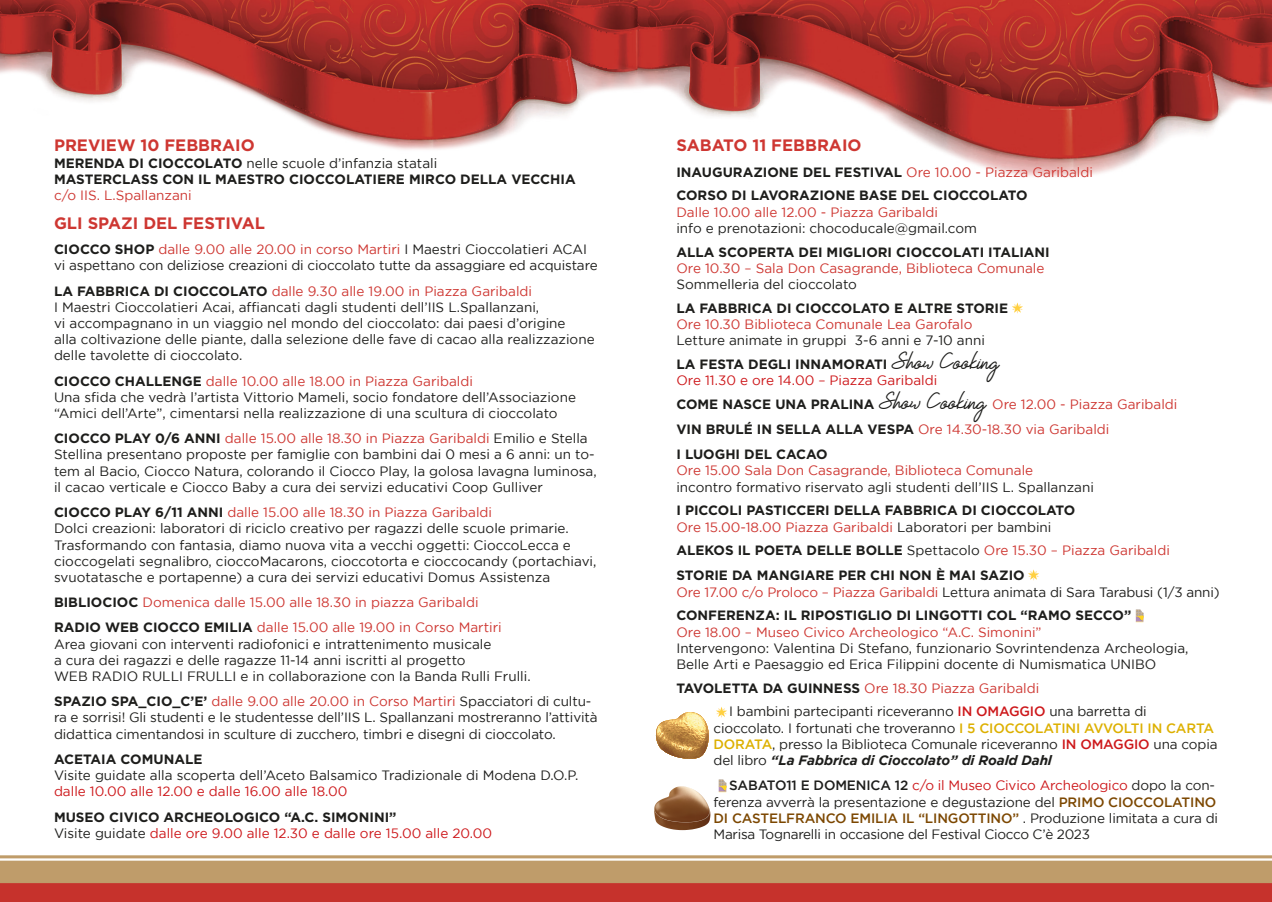
<style>
.page{position:relative;width:1272px;height:902px;background:#fff}
.page>*{position:absolute;margin:0;border:0;box-sizing:border-box;transform-origin:0 0}
.t1{font:700 16.5px "Gotham";color:#ce3732}
.t2{font:13.5px/16.2px "Gotham";color:#1d1d1b}
.t3{font:13.5px "Gotham";color:#ce3732}
.t4{font:700 13.5px "Gotham";color:#1d1d1b}
.t5{font:13.5px "Gotham";color:#cd171a}
.s1{font-weight:700}
.s2{color:#ce3732}
.s3{font-weight:700;color:#1d1d1b}
.s4{color:#cd171a}
.s5{color:#1d1d1b}
.s6{font-weight:400;color:#ce3732}
.s7{font-family:"Almairah 03";font-weight:400;font-size:24px}
.s8{font-family:"Almairah 03";font-size:24px;color:#1d1d1b}
.s9{font-weight:500;color:#cd171a}
.s10{font-weight:500;color:#ddb000}
.s11{font-weight:700;font-style:italic}
.s12{font-weight:500}
.s13{font-weight:500;color:#7c4700}
</style>
<div class="page">
<img style="left:0;top:0;width:1271px;height:901px">
<svg style="left:655px;top:712px;width:54px;height:46px"></svg>
<img style="left:654px;top:786px;width:55px;height:21px">
<svg style="left:654px;top:807px;width:56px;height:23px"></svg>
<svg style="left:1011px;top:302px;width:12px;height:12px"></svg>
<svg style="left:1027px;top:569px;width:12px;height:11px"></svg>
<svg style="left:718px;top:779px;width:9px;height:13px"></svg>
<svg style="left:716px;top:706px;width:11px;height:11px"></svg>
<svg style="left:1135px;top:609px;width:9px;height:13px"></svg>
<p class="t1" style="left:54px;top:135px;width:202px">PREVIEW 10 FEBBRAIO</p>
<p class="t2" style="left:54px;top:155px;width:385px"><span class="s1">MERENDA DI CIOCCOLATO</span> nelle scuole d’infanzia statali</p>
<p class="t4" style="left:54px;top:170px;width:523px">MASTERCLASS CON IL MAESTRO CIOCCOLATIERE MIRCO DELLA VECCHIA</p>
<p class="t3" style="left:54px;top:188px;width:139px">c/o IIS. L.Spallanzani</p>
<p class="t1" style="left:54px;top:212px;width:212px">GLI SPAZI DEL FESTIVAL</p>
<p class="t2" style="left:54px;top:241px;width:545px"><span class="s1">CIOCCO SHOP</span> <span class="s2">dalle 9.00 alle 20.00 in corso Martiri</span> I Maestri Cioccolatieri ACAI vi aspettano con deliziose creazioni di cioccolato tutte da assaggiare ed acquistare</p>
<p class="t3" style="left:54px;top:283px;width:479px"><span class="s3">LA FABBRICA DI CIOCCOLATO</span> dalle 9.30 alle 19.00 in Piazza Garibaldi</p>
<p class="t2" style="left:54px;top:299px;width:486px">I Maestri Cioccolatieri Acai, affiancati dagli studenti dell’IIS L.Spallanzani,</p>
<p class="t2" style="left:54px;top:315px;width:513px">vi accompagnano in un viaggio nel mondo del cioccolato: dai paesi d’origine</p>
<p class="t2" style="left:54px;top:331px;width:542px">alla coltivazione delle piante, dalla selezione delle fave di cacao alla realizzazione delle tavolette di cioccolato.</p>
<p class="t3" style="left:54px;top:373px;width:420px"><span class="s3">CIOCCO CHALLENGE</span> dalle 10.00 alle 18.00 in Piazza Garibaldi</p>
<p class="t2" style="left:54px;top:389px;width:523px">Una sfida che vedrà l’artista Vittorio Mameli, socio fondatore dell’Associazione “Amici dell’Arte”, cimentarsi nella realizzazione di una scultura di cioccolato</p>
<p class="t2" style="left:54px;top:430px;width:544px"><span class="s1">CIOCCO PLAY 0/6 ANNI</span> <span class="s2">dalle 15.00 alle 18.30 in Piazza Garibaldi</span> Emilio e Stella Stellina presentano proposte per famiglie con bambini dai 0 mesi a 6 anni: un to&shy;tem al Bacio, Ciocco Natura, colorando il Ciocco Play, la golosa lavagna luminosa, il cacao verticale e Ciocco Baby a cura dei servizi educativi Coop Gulliver</p>
<p class="t3" style="left:54px;top:505px;width:439px"><span class="s3">CIOCCO PLAY 6/11 ANNI</span> dalle 15.00 alle 18.30 in Piazza Garibaldi</p>
<p class="t2" style="left:54px;top:520px;width:544px">Dolci creazioni: laboratori di riciclo creativo per ragazzi delle scuole primarie.<br>Trasformando con fantasia, diamo nuova vita a vecchi oggetti: CioccoLecca e cioccogelati segnalibro, cioccoMacarons, cioccotorta e cioccocandy (portachiavi, svuotatasche e portapenne) a cura dei servizi educativi Domus Assistenza</p>
<p class="t3" style="left:54px;top:595px;width:426px"><span class="s3">BIBLIOCIOC</span> Domenica dalle 15.00 alle 18.30 in piazza Garibaldi</p>
<p class="t3" style="left:54px;top:620px;width:449px"><span class="s3">RADIO WEB CIOCCO EMILIA</span> dalle 15.00 alle 19.00 in Corso Martiri</p>
<p class="t2" style="left:54px;top:635px;width:439px">Area giovani con interventi radiofonici e intrattenimento musicale</p>
<p class="t2" style="left:54px;top:651px;width:413px">a cura dei ragazzi e delle ragazze 11-14 anni iscritti al progetto</p>
<p class="t2" style="left:54px;top:668px;width:478px">WEB RADIO RULLI FRULLI e in collaborazione con la Banda Rulli Frulli.</p>
<p class="t2" style="left:54px;top:693px;width:545px"><span class="s1">SPAZIO SPA_CIO_C’E’</span> <span class="s2">dalle 9.00 alle 20.00 in Corso Martiri</span> Spacciatori di cultu&shy;ra e sorrisi! Gli studenti e le studentesse dell’IIS L. Spallanzani mostreranno l’attività didattica cimentandosi in sculture di zucchero, timbri e disegni di cioccolato.</p>
<p class="t4" style="left:54px;top:750px;width:150px">ACETAIA COMUNALE</p>
<p class="t2" style="left:54px;top:767px;width:526px">Visite guidate alla scoperta dell’Aceto Balsamico Tradizionale di Modena D.O.P. <span class="s4">dalle 10.00 alle 12.00 e dalle 16.00 alle 18.00</span></p>
<p class="t4" style="left:54px;top:807px;width:344px">MUSEO CIVICO ARCHEOLOGICO “A.C. SIMONINI”</p>
<p class="t5" style="left:54px;top:825px;width:439px"><span class="s5">Visite guidate</span> dalle ore 9.00 alle 12.30 e dalle ore 15.00 alle 20.00</p>
<p class="t1" style="left:676px;top:135px;width:187px">SABATO 11 FEBBRAIO</p>
<p class="t4" style="left:676px;top:163px;width:418px">INAUGURAZIONE DEL FESTIVAL <span class="s6">Ore 10.00 - Piazza Garibaldi</span></p>
<p class="t4" style="left:676px;top:187px;width:353px">CORSO DI LAVORAZIONE BASE DEL CIOCCOLATO</p>
<p class="t3" style="left:676px;top:204px;width:263px">Dalle 10.00 alle 12.00 - Piazza Garibaldi</p>
<p class="t2" style="left:676px;top:220px;width:302px">info e prenotazioni: chocoducale@gmail.com</p>
<p class="t4" style="left:676px;top:243px;width:375px">ALLA SCOPERTA DEI MIGLIORI CIOCCOLATI ITALIANI</p>
<p class="t3" style="left:676px;top:260px;width:369px">Ore 10.30 – Sala Don Casagrande, Biblioteca Comunale</p>
<p class="t2" style="left:676px;top:276px;width:182px">Sommelleria del cioccolato</p>
<p class="t4" style="left:676px;top:299px;width:333px">LA FABBRICA DI CIOCCOLATO E ALTRE STORIE</p>
<p class="t3" style="left:676px;top:316px;width:297px">Ore 10.30 Biblioteca Comunale Lea Garofalo</p>
<p class="t2" style="left:676px;top:332px;width:310px">Letture animate in gruppi 3-6 anni e 7-10 anni</p>
<p class="t4" style="left:676px;top:355px;width:323px">LA FESTA DEGLI INNAMORATI <span class="s7">Show Cooking</span></p>
<p class="t5" style="left:676px;top:373px;width:262px">Ore 11.30 e ore 14.00 – Piazza Garibaldi</p>
<p class="t3" style="left:676px;top:396px;width:502px"><span class="s3">COME NASCE UNA PRALINA</span> <span class="s8">Show Cooking</span> Ore 12.00 - Piazza Garibaldi</p>
<p class="t3" style="left:676px;top:421px;width:434px"><span class="s3">VIN BRULÉ IN SELLA ALLA VESPA</span> Ore 14.30-18.30 via Garibaldi</p>
<p class="t4" style="left:676px;top:445px;width:153px">I LUOGHI DEL CACAO</p>
<p class="t3" style="left:676px;top:463px;width:358px">Ore 15.00 Sala Don Casagrande, Biblioteca Comunale</p>
<p class="t2" style="left:676px;top:478px;width:419px">incontro formativo riservato agli studenti dell’IIS L. Spallanzani</p>
<p class="t4" style="left:676px;top:501px;width:400px">I PICCOLI PASTICCERI DELLA FABBRICA DI CIOCCOLATO</p>
<p class="t3" style="left:676px;top:519px;width:376px">Ore 15.00-18.00 Piazza Garibaldi <span class="s5">Laboratori per bambini</span></p>
<p class="t3" style="left:676px;top:543px;width:495px"><span class="s3">ALEKOS IL POETA DELLE BOLLE</span> <span class="s5">Spettacolo</span> Ore 15.30 – Piazza Garibaldi</p>
<p class="t4" style="left:676px;top:566px;width:350px">STORIE DA MANGIARE PER CHI NON È MAI SAZIO</p>
<p class="t2" style="left:676px;top:583px;width:545px"><span class="s2">Ore 17.00 c/o Proloco – Piazza Garibaldi</span> Lettura animata di Sara Tarabusi (1/3 anni)</p>
<p class="t4" style="left:676px;top:606px;width:456px">CONFERENZA: IL RIPOSTIGLIO DI LINGOTTI COL “RAMO SECCO”</p>
<p class="t3" style="left:676px;top:624px;width:367px">Ore 18.00 – Museo Civico Archeologico “A.C. Simonini”</p>
<p class="t2" style="left:676px;top:639px;width:513px">Intervengono: Valentina Di Stefano, funzionario Sovrintendenza Archeologia,</p>
<p class="t2" style="left:676px;top:656px;width:481px">Belle Arti e Paesaggio ed Erica Filippini docente di Numismatica UNIBO</p>
<p class="t3" style="left:676px;top:680px;width:364px"><span class="s3">TAVOLETTA DA GUINNESS</span> Ore 18.30 Piazza Garibaldi</p>
<p class="t2" style="left:729px;top:703px;width:419px">I bambini partecipanti riceveranno <span class="s9">IN OMAGGIO</span> una barretta di</p>
<p class="t2" style="left:713px;top:719px;width:505px">cioccolato. I fortunati che troveranno <span class="s10">I 5 CIOCCOLATINI AVVOLTI IN CARTA<br>DORATA</span>, presso la Biblioteca Comunale riceveranno <span class="s9">IN OMAGGIO</span> una copia del libro <span class="s11">“La Fabbrica di Cioccolato” di Roald Dahl</span></p>
<p class="t2" style="left:713px;top:777px;width:506px;text-indent:16px"><span class="s12">SABATO11 E DOMENICA 12</span> <span class="s4">c/o il Museo Civico Archeologico</span> dopo la con&shy;ferenza avverrà la presentazione e degustazione del <span class="s13">PRIMO CIOCCOLATINO DI CASTELFRANCO EMILIA IL “LINGOTTINO”</span> . Produzione limitata a cura di Marisa Tognarelli in occasione del Festival Ciocco C’è 2023</p>
</div>
